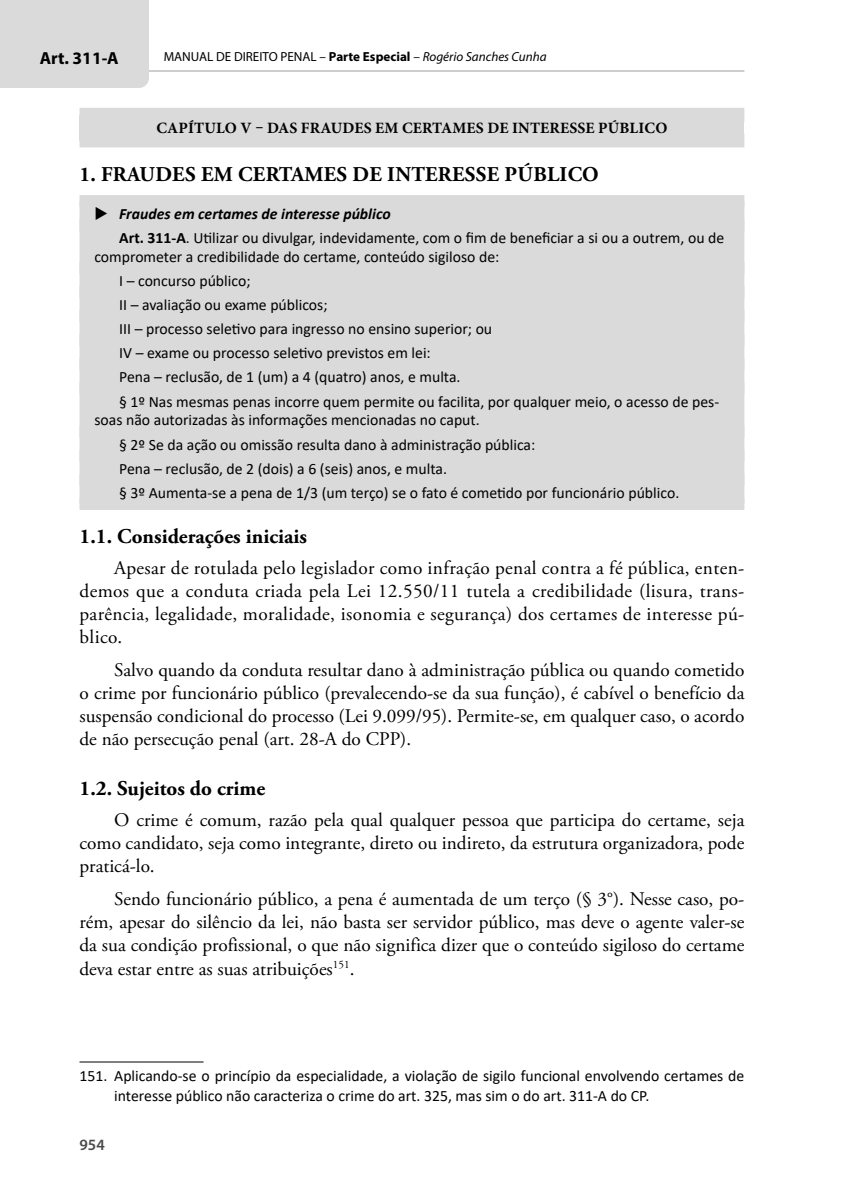
<style>
.page{position:relative;width:845px;height:1190px;background:#fff}
.page>*{position:absolute;margin:0;border:0;box-sizing:border-box;transform-origin:0 0}
.T2{font:700 21px "Adobe Garamond Pro";color:#000}
.T1{font:700 21px "Adobe Garamond Pro";letter-spacing:.015em;color:#000}
.texto{font:19.25px/23.1px "Adobe Garamond Pro";color:#000;text-align:justify}
.t1{font:700 17.5px "Myriad Pro";color:#000}
.LEI{font:15.75px/18.9px "Calibri";color:#000}
.FOOTNOTE{font:15.75px/19.2px "Calibri";color:#000}
.Lei_titulo{font:700 15.75px "Minion Pro";letter-spacing:.01em;color:#000}
.t2{font:italic 700 15.75px "Calibri";color:#000}
.t3{font:600 15.75px "Myriad Pro";color:#4a4a4a}
.t4{font:13.12px "Myriad Pro";color:#000}
.s1{font-weight:700}
.s2{font-style:italic}
</style>
<div class="page">
<hr style="left:0;top:71px;width:744px;height:1px;background:#9d9d9d">
<div style="left:79px;top:115px;width:665px;height:25px;background:#dadada"></div>
<div style="left:79px;top:108px;width:665px;height:14px;background:#dadada"></div>
<div style="left:79px;top:133px;width:665px;height:14px;background:#dadada"></div>
<div style="left:79px;top:207px;width:665px;height:290px;background:#dadada"></div>
<div style="left:79px;top:195px;width:665px;height:12px;background:#dadada"></div>
<div style="left:79px;top:497px;width:665px;height:13px;background:#dadada"></div>
<div style="left:79px;top:219px;width:665px;height:12px;background:#dadada"></div>
<div style="left:79px;top:262px;width:665px;height:12px;background:#dadada"></div>
<div style="left:79px;top:286px;width:665px;height:12px;background:#dadada"></div>
<div style="left:79px;top:310px;width:665px;height:12px;background:#dadada"></div>
<div style="left:79px;top:334px;width:665px;height:12px;background:#dadada"></div>
<div style="left:79px;top:358px;width:665px;height:12px;background:#dadada"></div>
<div style="left:79px;top:382px;width:665px;height:13px;background:#dadada"></div>
<div style="left:79px;top:425px;width:665px;height:12px;background:#dadada"></div>
<div style="left:79px;top:449px;width:665px;height:13px;background:#dadada"></div>
<div style="left:79px;top:473px;width:665px;height:13px;background:#dadada"></div>
<hr style="left:79px;top:1061px;width:125px;height:1px;background:#000">
<div style="left:0;top:0;width:149px;height:88px;background:#dadada"></div>
<svg style="left:96px;top:207px;width:11px;height:12px"></svg>
<p class="t1" style="left:40px;top:47px;width:80px">Art. 311-A</p>
<p class="t4" style="left:164px;top:48px;width:384px">MANUAL DE DIREITO PENAL – <span class="s1">Parte Especial</span> – <span class="s2">Rogério Sanches Cunha</span></p>
<p class="Lei_titulo" style="left:156px;top:117px;width:512px">CAPÍTULO V – DAS FRAUDES EM CERTAMES DE INTERESSE PÚBLICO</p>
<p class="T1" style="left:79px;top:162px;width:521px">1. FRAUDES EM CERTAMES DE INTERESSE PÚBLICO</p>
<p class="t2" style="left:119px;top:203px;width:273px">Fraudes em certames de interesse público</p>
<p class="LEI" style="left:94px;top:228px;width:631px;text-indent:25px"><span class="s1">Art. 311-A</span>. Utilizar ou divulgar, indevidamente, com o fim de beneficiar a si ou a outrem, ou de comprometer a credibilidade do certame, conteúdo sigiloso de:</p>
<p class="LEI" style="left:119px;top:271px;width:133px">I – concurso público;</p>
<p class="LEI" style="left:119px;top:295px;width:210px">II – avaliação ou exame públicos;</p>
<p class="LEI" style="left:119px;top:319px;width:374px">III – processo seletivo para ingresso no ensino superior; ou</p>
<p class="LEI" style="left:119px;top:343px;width:313px">IV – exame ou processo seletivo previstos em lei:</p>
<p class="LEI" style="left:119px;top:367px;width:343px">Pena – reclusão, de 1 (um) a 4 (quatro) anos, e multa.</p>
<p class="LEI" style="left:94px;top:391px;width:626px;text-indent:25px">§ 1º Nas mesmas penas incorre quem permite ou facilita, por qualquer meio, o acesso de pes&shy;soas não autorizadas às informações mencionadas no caput.</p>
<p class="LEI" style="left:119px;top:434px;width:418px">§ 2º Se da ação ou omissão resulta dano à administração pública:</p>
<p class="LEI" style="left:119px;top:458px;width:329px">Pena – reclusão, de 2 (dois) a 6 (seis) anos, e multa.</p>
<p class="LEI" style="left:119px;top:482px;width:561px">§ 3º Aumenta-se a pena de 1/3 (um terço) se o fato é cometido por funcionário público.</p>
<p class="T2" style="left:79px;top:524px;width:229px">1.1. Considerações iniciais</p>
<p class="texto" style="left:79px;top:556px;width:666px;text-indent:35px">Apesar de rotulada pelo legislador como infração penal contra a fé pública, enten&shy;demos que a conduta criada pela Lei 12.550/11 tutela a credibilidade (lisura, trans&shy;parência, legalidade, moralidade, isonomia e segurança) dos certames de interesse pú&shy;blico.</p>
<p class="texto" style="left:79px;top:659px;width:666px;text-indent:35px">Salvo quando da conduta resultar dano à administração pública ou quando cometido o crime por funcionário público (prevalecendo-se da sua função), é cabível o benefício da suspensão condicional do processo (Lei 9.099/95). Permite-se, em qualquer caso, o acordo de não persecução penal (art. 28-A do CPP).</p>
<p class="T2" style="left:79px;top:776px;width:187px">1.2. Sujeitos do crime</p>
<p class="texto" style="left:79px;top:808px;width:666px;text-indent:35px">O crime é comum, razão pela qual qualquer pessoa que participa do certame, seja como candidato, seja como integrante, direto ou indireto, da estrutura organizadora, pode praticá-lo.</p>
<p class="texto" style="left:79px;top:888px;width:666px;text-indent:35px">Sendo funcionário público, a pena é aumentada de um terço (§ 3°). Nesse caso, po&shy;rém, apesar do silêncio da lei, não basta ser servidor público, mas deve o agente valer-se da sua condição profissional, o que não significa dizer que o conteúdo sigiloso do certame deva estar entre as suas atribuições<sup>151</sup>.</p>
<p class="FOOTNOTE" style="left:114px;top:1065px;width:632px;text-indent:-35px">151. Aplicando-se o princípio da especialidade, a violação de sigilo funcional envolvendo certames de interesse público não caracteriza o crime do art. 325, mas sim o do art. 311-A do CP.</p>
<p class="t3" style="left:79px;top:1134px;width:27px">954</p>
</div>
